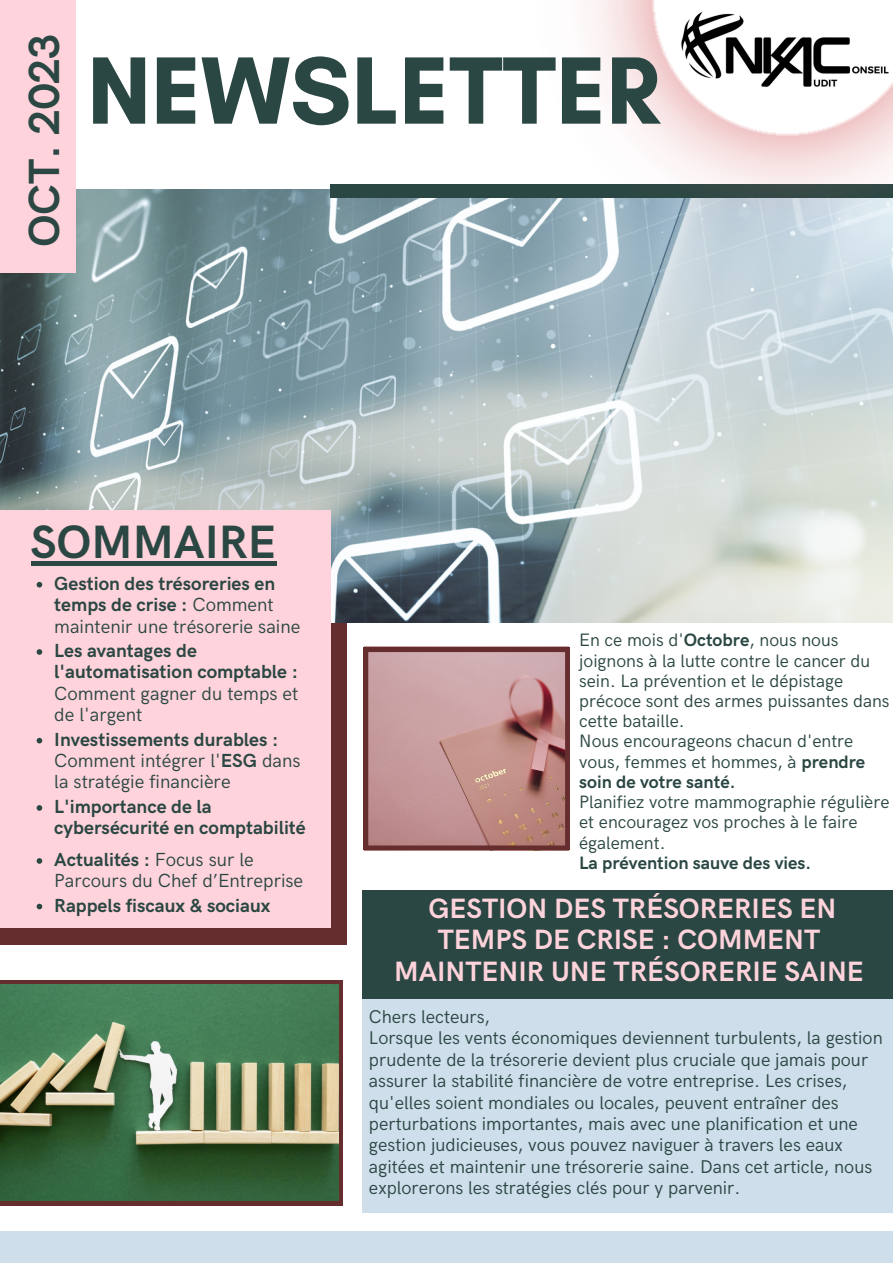
<style>
.page{position:relative;width:893px;height:1264px;background:#fff}
.page>*{position:absolute;margin:0;border:0;box-sizing:border-box;transform-origin:0 0}
.t1{font:700 97.35px "Glacial Indifference";color:#2b4743}
.t2{font:700 46.8px "HK Grotesk";color:#2b4743}
.t3{font:700 43.8px "HK Grotesk";color:#2b4743}
.t4{font:700 28.05px/31.5px "HK Grotesk";color:#ffd3db;text-align:center}
.t5{font:700 19.05px/21.3px "HK Grotesk";color:#2b4743}
.t6{font:19.05px/21.3px "HK Grotesk";color:#2b4743}
.t7{font:18.45px/21.3px "HK Grotesk";color:#2b4743}
.t8{font:18px/20.2px "HK Grotesk";color:#2b4743}
.t9{font:700 18px "HK Grotesk";color:#2b4743}
.s1{font-weight:400}
.s2{font-weight:700}
</style>
<div class="page">
<div style="left:0;top:530px;width:346px;height:414px;background:#662d2e"></div>
<img style="left:0;top:189px;width:892px;height:433px">
<div style="left:330px;top:184px;width:562px;height:14px;background:#2b4743"></div>
<div style="left:0;top:0;width:76px;height:272px;background:#ffd3db"></div>
<div style="left:0;top:510px;width:330px;height:417px;background:#ffd3db"></div>
<div style="left:362px;top:998px;width:530px;height:215px;background:#cedeeb"></div>
<div style="left:0;top:1230px;width:892px;height:32px;background:#cedeeb"></div>
<div style="left:362px;top:889px;width:530px;height:109px;background:#2b4743"></div>
<svg style="left:0;top:980px;width:342px;height:225px;background:#623732"></svg>
<svg style="left:364px;top:647px;width:205px;height:203px;background:#bb8d8c"></svg>
<svg style="left:529px;top:0;width:363px;height:258px"></svg>
<img style="left:0;top:984px;width:338px;height:216px">
<hr style="left:31px;top:561px;width:245px;height:4px;background:#2b4743">
<svg style="left:37px;top:582px;width:5px;height:5px"></svg>
<svg style="left:37px;top:737px;width:5px;height:6px"></svg>
<svg style="left:37px;top:903px;width:5px;height:6px"></svg>
<svg style="left:37px;top:649px;width:5px;height:5px"></svg>
<svg style="left:37px;top:805px;width:5px;height:5px"></svg>
<svg style="left:37px;top:858px;width:5px;height:5px"></svg>
<p class="t3" style="left:20px;top:247px;width:216px;rotate:-90deg">OCT. 2023</p>
<p class="t1" style="left:87px;top:31px;width:574px">NEWSLETTER</p>
<p class="t2" style="left:31px;top:515px;width:247px">SOMMAIRE</p>
<p class="t5" style="left:54px;top:573px;width:247px">Gestion des trésoreries en temps de crise : <span class="s1">Comment maintenir une trésorerie saine</span></p>
<p class="t5" style="left:54px;top:640px;width:245px">Les avantages de l'automatisation comptable :<br><span class="s1">Comment gagner du temps et de l'argent</span></p>
<p class="t6" style="left:54px;top:729px;width:248px"><span class="s2">Investissements durables :<br></span>Comment intégrer l'<span class="s2">ESG</span> dans la stratégie financière</p>
<p class="t5" style="left:54px;top:796px;width:253px">L'importance de la cybersécurité en comptabilité</p>
<p class="t6" style="left:54px;top:849px;width:250px"><span class="s2">Actualités :</span> Focus sur le<br>Parcours du Chef d’Entreprise</p>
<p class="t5" style="left:54px;top:895px;width:217px">Rappels fiscaux &amp; sociaux</p>
<p class="t8" style="left:579px;top:630px;width:312px">En ce mois d'<span class="s2">Octobre</span>, nous nous joignons à la lutte contre le cancer du sein. La prévention et le dépistage précoce sont des armes puissantes dans cette bataille.</p>
<p class="t8" style="left:579px;top:732px;width:287px">Nous encourageons chacun d'entre vous, femmes et hommes, à <span class="s2">prendre soin de votre santé.</span></p>
<p class="t8" style="left:579px;top:792px;width:312px">Planifiez votre mammographie régulière et encouragez vos proches à le faire également.</p>
<p class="t9" style="left:579px;top:852px;width:233px">La prévention sauve des vies.</p>
<p class="t4" style="left:394px;top:893px;width:471px">GESTION DES TRÉSORERIES EN<br>TEMPS DE CRISE : COMMENT<br>MAINTENIR UNE TRÉSORERIE SAINE</p>
<p class="t7" style="left:369px;top:1006px;width:123px">Chers lecteurs,</p>
<p class="t7" style="left:369px;top:1028px;width:515px">Lorsque les vents économiques deviennent turbulents, la gestion prudente de la trésorerie devient plus cruciale que jamais pour assurer la stabilité financière de votre entreprise. Les crises, qu'elles soient mondiales ou locales, peuvent entraîner des perturbations importantes, mais avec une planification et une gestion judicieuses, vous pouvez naviguer à travers les eaux agitées et maintenir une trésorerie saine. Dans cet article, nous explorerons les stratégies clés pour y parvenir.</p>
</div>
